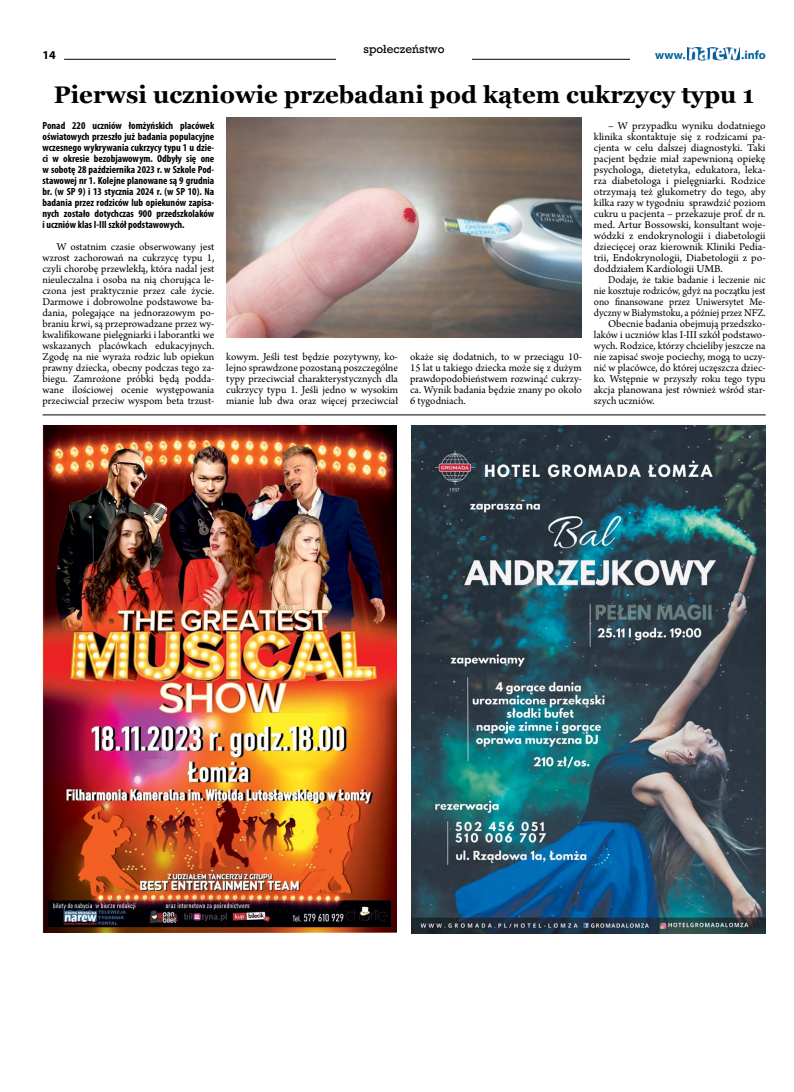
<style>
.page{position:relative;width:794px;height:1092px;background:#fff}
.page>*{position:absolute;margin:0;border:0;box-sizing:border-box;transform-origin:0 0}
.t1{font:700 24px "Georgia";color:#000}
.t2{font:700 12px "Myriad Pro";color:#00629b}
.t3{font:700 12px "Myriad Pro";color:#000}
.t4{font:11px/11px "Arno Pro";color:#000;text-align:justify}
.t5{font:11px "Arno Pro";color:#000;scale:.95 1}
.t6{font:11px "Rockwell";color:#000}
.t7{font:700 condensed 10.4px/11px "Myriad Pro";color:#000;text-align:justify}
</style>
<div class="page">
<hr style="left:64px;top:59px;width:701px;height:1px;background:#000">
<div style="left:630px;top:51px;width:135px;height:18px;background:#fff"></div>
<img style="left:687px;top:47px;width:52px;height:13px">
<div style="left:336px;top:45px;width:136px;height:17px;background:#fff"></div>
<img style="left:43px;top:426px;width:354px;height:506px">
<img style="left:411px;top:426px;width:354px;height:507px">
<hr style="left:43px;top:414px;width:722px;height:1px;background:#000">
<img style="left:226px;top:118px;width:356px;height:220px">
<p class="t6" style="left:363px;top:43px;width:83px">społeczeństwo</p>
<p class="t3" style="left:43px;top:48px;width:15px">14</p>
<p class="t2" style="left:655px;top:47px;width:32px">www.</p>
<p class="t2" style="left:741px;top:47px;width:26px">.info</p>
<h1 class="t1" style="left:54px;top:76px;width:702px">Pierwsi uczniowie przebadani pod kątem cukrzycy typu 1</h1>
<p class="t7" style="left:43px;top:119px;width:173px">Ponad 220 uczniów łomżyńskich placówek oświatowych przeszło już badania populacyjne wczesnego wykrywania cukrzycy typu 1 u dzie&shy;ci w okresie bezobjawowym. Odbyły się one w sobotę 28 października 2023 r. w Szkole Pod&shy;stawowej nr 1. Kolejne planowane są 9 grudnia br. (w SP 9) i 13 stycznia 2024 r. (w SP 10). Na badania przez rodziców lub opiekunów zapisa&shy;nych zostało dotychczas 900 przedszkolaków i uczniów klas I-III szkół podstawowych.</p>
<p class="t4" style="left:43px;top:241px;width:173px;text-indent:14px">W ostatnim czasie obserwowany jest wzrost zachorowań na cukrzycę typu 1, czyli chorobę przewlekłą, która nadal jest nieuleczalna i osoba na nią chorująca le&shy;czona jest praktycznie przez całe życie.<br>Darmowe i dobrowolne podstawowe ba&shy;dania, polegające na jednorazowym po&shy;braniu krwi, są przeprowadzane przez wy&shy;kwalifikowane pielęgniarki i laborantki we wskazanych placówkach edukacyjnych.<br>Zgodę na nie wyraża rodzic lub opiekun prawny dziecka, obecny podczas tego za&shy;biegu. Zamrożone próbki będą podda&shy;wane ilościowej ocenie występowania przeciwciał przeciw wyspom beta trzust-</p>
<p class="t4" style="left:226px;top:351px;width:173px">kowym. Jeśli test będzie pozytywny, ko&shy;lejno sprawdzone pozostaną poszczególne typy przeciwciał charakterystycznych dla cukrzycy typu 1. Jeśli jedno w wysokim mianie lub dwa oraz więcej przeciwciał</p>
<p class="t4" style="left:410px;top:351px;width:173px">okaże się dodatnich, to w przeciągu 10- 15 lat u takiego dziecka może się z dużym prawdopodobieństwem rozwinąć cukrzy&shy;ca. Wynik badania będzie znany po około 6 tygodniach.</p>
<p class="t4" style="left:594px;top:120px;width:173px;text-indent:14px">– W przypadku wyniku dodatniego klinika skontaktuje się z rodzicami pa&shy;cjenta w celu dalszej diagnostyki. Taki pacjent będzie miał zapewnioną opiekę psychologa, dietetyka, edukatora, leka&shy;rza diabetologa i pielęgniarki. Rodzice otrzymają też glukometry do tego, aby kilka razy w tygodniu sprawdzić poziom cukru u pacjenta – przekazuje prof. dr n. med. Artur Bossowski, konsultant woje&shy;wódzki z endokrynologii i diabetologii dziecięcej oraz kierownik Kliniki Pedia&shy;trii, Endokrynologii, Diabetologii z po&shy;doddziałem Kardiologii UMB.</p>
<p class="t5" style="left:608px;top:273px;width:167px">Dodaje, że takie badanie i leczenie nic</p>
<p class="t5" style="left:594px;top:284px;width:182px">nie kosztuje rodziców, gdyż na początku jest</p>
<p class="t5" style="left:594px;top:295px;width:182px">ono finansowane przez Uniwersytet Me-</p>
<p class="t5" style="left:594px;top:306px;width:182px">dyczny w Białymstoku, a później przez NFZ.</p>
<p class="t4" style="left:608px;top:318px;width:159px">Obecnie badania obejmują przedszko-</p>
<p class="t4" style="left:594px;top:329px;width:173px">laków i uczniów klas I-III szkół podstawo-</p>
<p class="t4" style="left:594px;top:340px;width:173px">wych. Rodzice, którzy chcieliby jeszcze na</p>
<p class="t4" style="left:594px;top:351px;width:173px">nie zapisać swoje pociechy, mogą to uczy-</p>
<p class="t4" style="left:594px;top:362px;width:173px">nić w placówce, do której uczęszcza dziec-</p>
<p class="t4" style="left:594px;top:373px;width:173px">ko. Wstępnie w przyszły roku tego typu</p>
<p class="t4" style="left:594px;top:384px;width:173px">akcja planowana jest również wśród star-</p>
<p class="t4" style="left:594px;top:395px;width:62px">szych uczniów.</p>
</div>
